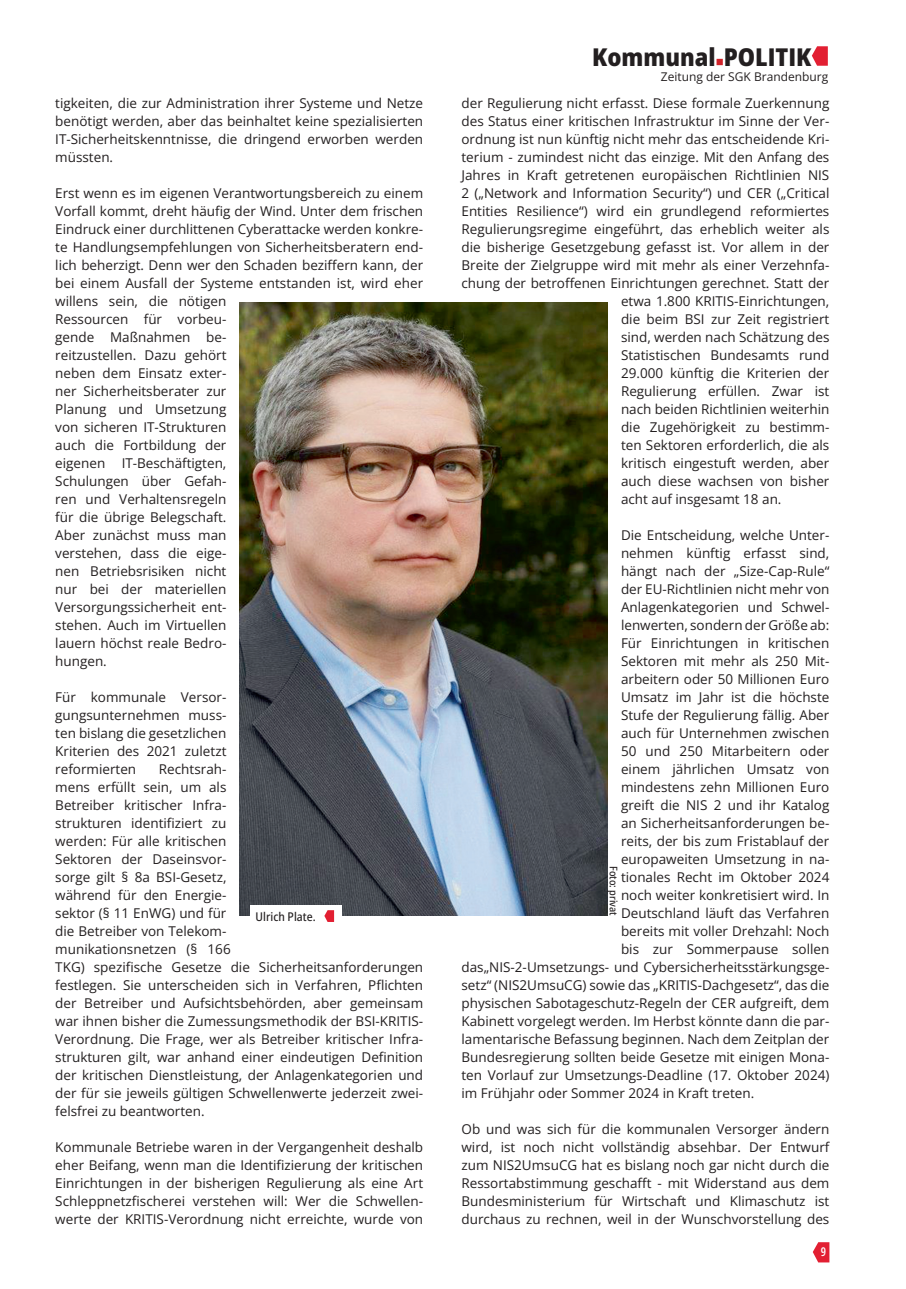
<style>
.page{position:relative;width:906px;height:1289px;background:#fff}
.page>*{position:absolute;margin:0;border:0;box-sizing:border-box;transform-origin:0 0}
.t1{font:800 semi-condensed 24.45px "Open Sans";color:#231f20}
.t2{font:13.5px/18px "Open Sans";color:#231f20;text-align:justify}
.t3{font:12px "Open Sans";color:#231f20}
.t4{font:500 semi-condensed 12px "Open Sans";color:#231f20}
.t5{font:600 12px "Open Sans Condensed";color:#fff}
.t6{font:500 semi-condensed 10.5px "Open Sans";color:#231f20}
.s1{color:#d1232a}
</style>
<div class="page">
<svg style="left:812px;top:1242px;width:17px;height:20px"></svg>
<svg style="left:812px;top:46px;width:16px;height:20px"></svg>
<img style="left:239px;top:302px;width:368px;height:613px">
<div style="left:250px;top:905px;width:91px;height:21px;background:#fff"></div>
<svg style="left:324px;top:910px;width:10px;height:12px"></svg>
<p class="t2" style="left:55px;top:94px;width:369px">tigkeiten, die zur Administration ihrer Systeme und Netze benötigt werden, aber das beinhaltet keine spezialisierten IT-Sicherheitskenntnisse, die dringend erworben werden müssten.</p>
<p class="t2" style="left:55px;top:184px;width:369px;text-align:left">Erst wenn es im eigenen Verantwortungsbereich zu einem<br>Vorfall kommt, dreht häufig der Wind. Unter dem frischen<br>Eindruck einer durchlittenen Cyberattacke werden konkre&shy;te Handlungsempfehlungen von Sicherheitsberatern end&shy;lich beherzigt. Denn wer den Schaden beziffern kann, der bei einem Ausfall der Systeme entstanden ist, wird eher willens sein, die nötigen<br>Ressourcen für vorbeu-<br>gende Maßnahmen be-<br>reitzustellen. Dazu gehört<br>neben dem Einsatz exter-<br>ner Sicherheitsberater zur<br>Planung und Umsetzung<br>von sicheren IT-Strukturen<br>auch die Fortbildung der<br>eigenen IT-Beschäftigten,<br>Schulungen über Gefah-<br>ren und Verhaltensregeln<br>für die übrige Belegschaft.<br>Aber zunächst muss man<br>verstehen, dass die eige-<br>nen Betriebsrisiken nicht<br>nur bei der materiellen<br>Versorgungssicherheit ent-<br>stehen. Auch im Virtuellen<br>lauern höchst reale Bedro-<br>hungen.</p>
<p class="t2" style="left:55px;top:688px;width:173px">Für kommunale Versor&shy;gungsunternehmen muss&shy;ten bislang die gesetzlichen Kriterien des 2021 zuletzt reformierten</p>
<p class="t2" style="left:55px;top:760px;width:369px;text-align:left;text-indent:104px">Rechtsrah-<br>mens erfüllt sein, um als<br>Betreiber kritischer Infra-<br>strukturen identifiziert zu<br>werden: Für alle kritischen<br>Sektoren der Daseinsvor-<br>sorge gilt § 8a BSI-Gesetz,<br>während für den Energie-<br>sektor (§ 11 EnWG) und für<br>die Betreiber von Telekom-<br>munikationsnetzen (§ 166<br>TKG) spezifische Gesetze die Sicherheitsanforderungen festlegen. Sie unterscheiden sich in Verfahren, Pflichten der Betreiber und Aufsichtsbehörden, aber gemeinsam war ihnen bisher die Zumessungsmethodik der BSI-KRITIS-Verordnung. Die Frage, wer als Betreiber kritischer Infra&shy;strukturen gilt, war anhand einer eindeutigen Definition der kritischen Dienstleistung, der Anlagenkategorien und der für sie jeweils gültigen Schwellenwerte jederzeit zwei&shy;felsfrei zu beantworten.</p>
<p class="t2" style="left:55px;top:1138px;width:369px">Kommunale Betriebe waren in der Vergangenheit deshalb eher Beifang, wenn man die Identifizierung der kritischen Einrichtungen in der bisherigen Regulierung als eine Art Schleppnetzfischerei verstehen will: Wer die Schwellen&shy;werte der KRITIS-Verordnung nicht erreichte, wurde von</p>
<p class="t4" style="left:256px;top:908px;width:62px">Ulrich Plate.</p>
<h1 class="t1" style="left:592px;top:40px;width:220px">Kommunal<span class="s1">■</span>POLITIK</h1>
<p class="t3" style="left:661px;top:68px;width:169px">Zeitung der SGK Brandenburg</p>
<p class="t2" style="left:461px;top:94px;width:369px">der Regulierung nicht erfasst. Diese formale Zuerkennung</p>
<p class="t2" style="left:461px;top:112px;width:369px">des Status einer kritischen Infrastruktur im Sinne der Ver-</p>
<p class="t2" style="left:461px;top:130px;width:369px">ordnung ist nun künftig nicht mehr das entscheidende Kri-</p>
<p class="t2" style="left:461px;top:148px;width:369px">terium - zumindest nicht das einzige. Mit den Anfang des</p>
<p class="t2" style="left:461px;top:166px;width:369px">Jahres in Kraft getretenen europäischen Richtlinien NIS</p>
<p class="t2" style="left:461px;top:183px;width:369px">2 („Network and Information Security“) und CER („Critical</p>
<p class="t2" style="left:461px;top:201px;width:369px">Entities Resilience“) wird ein grundlegend reformiertes</p>
<p class="t2" style="left:461px;top:219px;width:369px">Regulierungsregime eingeführt, das erheblich weiter als</p>
<p class="t2" style="left:461px;top:237px;width:369px">die bisherige Gesetzgebung gefasst ist. Vor allem in der</p>
<p class="t2" style="left:461px;top:255px;width:369px">Breite der Zielgruppe wird mit mehr als einer Verzehnfa-</p>
<p class="t2" style="left:461px;top:273px;width:369px">chung der betroffenen Einrichtungen gerechnet. Statt der</p>
<p class="t2" style="left:621px;top:291px;width:210px">etwa 1.800 KRITIS-Einrichtungen,</p>
<p class="t2" style="left:621px;top:309px;width:210px">die beim BSI zur Zeit registriert</p>
<p class="t2" style="left:621px;top:327px;width:210px">sind, werden nach Schätzung des</p>
<p class="t2" style="left:621px;top:345px;width:210px">Statistischen Bundesamts rund</p>
<p class="t2" style="left:621px;top:363px;width:210px">29.000 künftig die Kriterien der</p>
<p class="t2" style="left:621px;top:381px;width:210px">Regulierung erfüllen. Zwar ist</p>
<p class="t2" style="left:621px;top:399px;width:210px">nach beiden Richtlinien weiterhin</p>
<p class="t2" style="left:621px;top:417px;width:210px">die Zugehörigkeit zu bestimm-</p>
<p class="t2" style="left:621px;top:435px;width:210px">ten Sektoren erforderlich, die als</p>
<p class="t2" style="left:621px;top:453px;width:210px">kritisch eingestuft werden, aber</p>
<p class="t2" style="left:621px;top:471px;width:210px">auch diese wachsen von bisher</p>
<p class="t2" style="left:621px;top:489px;width:162px">acht auf insgesamt 18 an.</p>
<p class="t2" style="left:621px;top:525px;width:210px">Die Entscheidung, welche Unter-</p>
<p class="t2" style="left:621px;top:543px;width:210px">nehmen künftig erfasst sind,</p>
<p class="t2" style="left:621px;top:561px;width:210px">hängt nach der „Size-Cap-Rule“</p>
<p class="t2" style="left:621px;top:579px;width:210px">der EU-Richtlinien nicht mehr von</p>
<p class="t2" style="left:621px;top:597px;width:210px">Anlagenkategorien und Schwel-</p>
<p class="t2" style="left:621px;top:615px;width:210px">lenwerten, sondern der Größe ab:</p>
<p class="t2" style="left:621px;top:633px;width:210px">Für Einrichtungen in kritischen</p>
<p class="t2" style="left:621px;top:651px;width:210px">Sektoren mit mehr als 250 Mit-</p>
<p class="t2" style="left:621px;top:669px;width:210px">arbeitern oder 50 Millionen Euro</p>
<p class="t2" style="left:621px;top:687px;width:210px">Umsatz im Jahr ist die höchste</p>
<p class="t2" style="left:621px;top:705px;width:210px">Stufe der Regulierung fällig. Aber</p>
<p class="t2" style="left:621px;top:723px;width:210px">auch für Unternehmen zwischen</p>
<p class="t2" style="left:621px;top:741px;width:210px">50 und 250 Mitarbeitern oder</p>
<p class="t2" style="left:621px;top:759px;width:210px">einem jährlichen Umsatz von</p>
<p class="t2" style="left:621px;top:777px;width:210px">mindestens zehn Millionen Euro</p>
<p class="t2" style="left:621px;top:795px;width:210px">greift die NIS 2 und ihr Katalog</p>
<p class="t2" style="left:621px;top:813px;width:210px">an Sicherheitsanforderungen be-</p>
<p class="t2" style="left:621px;top:831px;width:210px">reits, der bis zum Fristablauf der</p>
<p class="t2" style="left:621px;top:849px;width:210px">europaweiten Umsetzung in na-</p>
<p class="t2" style="left:621px;top:867px;width:210px">tionales Recht im Oktober 2024</p>
<p class="t2" style="left:621px;top:885px;width:210px">noch weiter konkretisiert wird. In</p>
<p class="t2" style="left:621px;top:903px;width:210px">Deutschland läuft das Verfahren</p>
<p class="t2" style="left:621px;top:921px;width:210px">bereits mit voller Drehzahl: Noch</p>
<p class="t2" style="left:621px;top:939px;width:210px">bis zur Sommerpause sollen</p>
<p class="t2" style="left:461px;top:957px;width:369px">das„NIS-2-Umsetzungs- und Cybersicherheitsstärkungsge-</p>
<p class="t2" style="left:461px;top:975px;width:369px">setz“ (NIS2UmsuCG) sowie das „KRITIS-Dachgesetz“, das die</p>
<p class="t2" style="left:461px;top:993px;width:369px">physischen Sabotageschutz-Regeln der CER aufgreift, dem</p>
<p class="t2" style="left:461px;top:1011px;width:369px">Kabinett vorgelegt werden. Im Herbst könnte dann die par-</p>
<p class="t2" style="left:461px;top:1029px;width:369px">lamentarische Befassung beginnen. Nach dem Zeitplan der</p>
<p class="t2" style="left:461px;top:1047px;width:369px">Bundesregierung sollten beide Gesetze mit einigen Mona-</p>
<p class="t2" style="left:461px;top:1065px;width:369px">ten Vorlauf zur Umsetzungs-Deadline (17. Oktober 2024)</p>
<p class="t2" style="left:461px;top:1083px;width:294px">im Frühjahr oder Sommer 2024 in Kraft treten.</p>
<p class="t2" style="left:461px;top:1119px;width:369px">Ob und was sich für die kommunalen Versorger ändern wird, ist noch nicht vollständig absehbar. Der Entwurf zum NIS2UmsuCG hat es bislang noch gar nicht durch die Ressortabstimmung geschafft - mit Widerstand aus dem Bundesministerium für Wirtschaft und Klimaschutz ist durchaus zu rechnen, weil in der Wunschvorstellung des</p>
<p class="t6" style="left:621px;top:866px;width:51px;rotate:90deg">Foto: privat</p>
<p class="t5" style="left:820px;top:1243px;width:7px">9</p>
</div>
